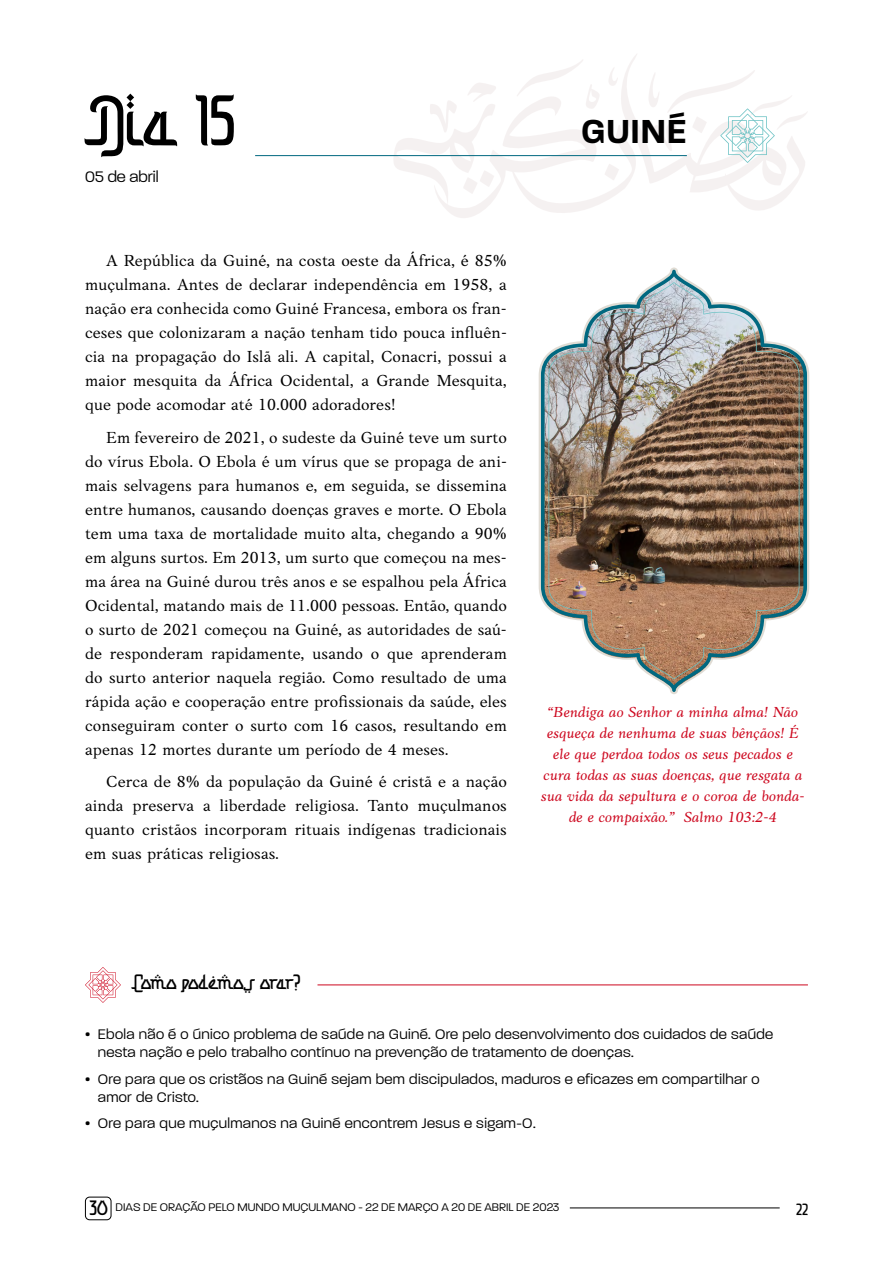
<style>
.page{position:relative;width:893px;height:1263px;background:#fff}
.page>*{position:absolute;margin:0;border:0;box-sizing:border-box;transform-origin:0 0}
.t1{font:72px "Samir";color:#000}
.t2{font:600 36px "Paralucent";color:#000}
.t3{font:21px "Samir";letter-spacing:-.035em;color:#000}
.t4{font:16.5px/24px "Anko";letter-spacing:.005em;color:#000;text-align:justify}
.t5{font:300 16.5px "Paralucent";color:#000}
.t6{font:16.5px "Samir";color:#000}
.t7{font:300 15px/18px "Paralucent";letter-spacing:.025em;color:#000}
.t8{font:italic 15px/21px "Anko";color:#cd071e;text-align:center}
.t9{font:300 12px "Paralucent";color:#000}
.s1{font-family:"Samir";font-weight:400;font-size:21px}
</style>
<div class="page">
<hr style="left:570px;top:1208px;width:210px;height:1px;background:#000">
<div style="left:85px;top:1197px;width:26px;height:23px;border:1px solid #000;border-radius:4px"></div>
<hr style="left:255px;top:155px;width:432px;height:1px;background:#006880">
<svg style="left:392px;top:54px;width:415px;height:164px"></svg>
<svg style="left:85px;top:967px;width:36px;height:36px"></svg>
<svg style="left:539px;top:267px;width:270px;height:427px"></svg>
<svg style="left:541px;top:270px;width:266px;height:422px"></svg>
<img style="left:548px;top:282px;width:251px;height:397px">
<hr style="left:317px;top:984px;width:491px;height:1px;background:#cd071e">
<h1 class="t1" style="left:85px;top:89px;width:152px">Dia 15</h1>
<p class="t5" style="left:85px;top:167px;width:75px">05 de abril</p>
<p class="t4" style="left:85px;top:249px;width:423px;text-indent:21px">A República da Guiné, na costa oeste da África, é 85% muçulmana. Antes de declarar independência em 1958, a nação era conhecida como Guiné Francesa, embora os fran&shy;ceses que colonizaram a nação tenham tido pouca influên&shy;cia na propagação do Islã ali. A capital, Conacri, possui a maior mesquita da África Ocidental, a Grande Mesquita, que pode acomodar até 10.000 adoradores!</p>
<p class="t4" style="left:85px;top:425px;width:423px;text-indent:21px">Em fevereiro de 2021, o sudeste da Guiné teve um surto do vírus Ebola. O Ebola é um vírus que se propaga de ani&shy;mais selvagens para humanos e, em seguida, se dissemina entre humanos, causando doenças graves e morte. O Ebola tem uma taxa de mortalidade muito alta, chegando a 90% em alguns surtos. Em 2013, um surto que começou na mes&shy;ma área na Guiné durou três anos e se espalhou pela África Ocidental, matando mais de 11.000 pessoas. Então, quando o surto de 2021 começou na Guiné, as autoridades de saú&shy;de responderam rapidamente, usando o que aprenderam do surto anterior naquela região. Como resultado de uma rápida ação e cooperação entre profissionais da saúde, eles conseguiram conter o surto com 16 casos, resultando em apenas 12 mortes durante um período de 4 meses.</p>
<p class="t4" style="left:85px;top:770px;width:423px;text-indent:21px">Cerca de 8% da população da Guiné é cristã e a nação ainda preserva a liberdade religiosa. Tanto muçulmanos quanto cristãos incorporam rituais indígenas tradicionais em suas práticas religiosas.</p>
<h2 class="t2" style="left:581px;top:109px;width:107px">GUINÉ</h2>
<p class="t8" style="left:541px;top:702px;width:265px">“Bendiga ao Senhor a minha alma! Não esqueça de nenhuma de suas bênçãos! É ele que perdoa todos os seus pecados e cura todas as suas doenças, que resgata a sua vida da sepultura e o coroa de bonda&shy;de e compaixão.” Salmo 103:2-4</p>
<p class="t3" style="left:132px;top:972px;width:170px">Como podemos orar?</p>
<p class="t7" style="left:98px;top:1025px;width:677px;text-indent:-13px">• Ebola não é o único problema de saúde na Guiné. Ore pelo desenvolvimento dos cuidados de saúde nesta nação e pelo trabalho contínuo na prevenção de tratamento de doenças.</p>
<p class="t7" style="left:98px;top:1070px;width:663px;text-indent:-13px">• Ore para que os cristãos na Guiné sejam bem discipulados, maduros e eficazes em compartilhar o amor de Cristo.</p>
<p class="t7" style="left:85px;top:1114px;width:451px">• Ore para que muçulmanos na Guiné encontrem Jesus e sigam-O.</p>
<p class="t9" style="left:90px;top:1200px;width:471px"><span class="s1">30</span> DIAS DE ORAÇÃO PELO MUNDO MUÇULMANO - 22 DE MARÇO A 20 DE ABRIL DE 2023</p>
<p class="t6" style="left:796px;top:1202px;width:13px">22</p>
</div>
